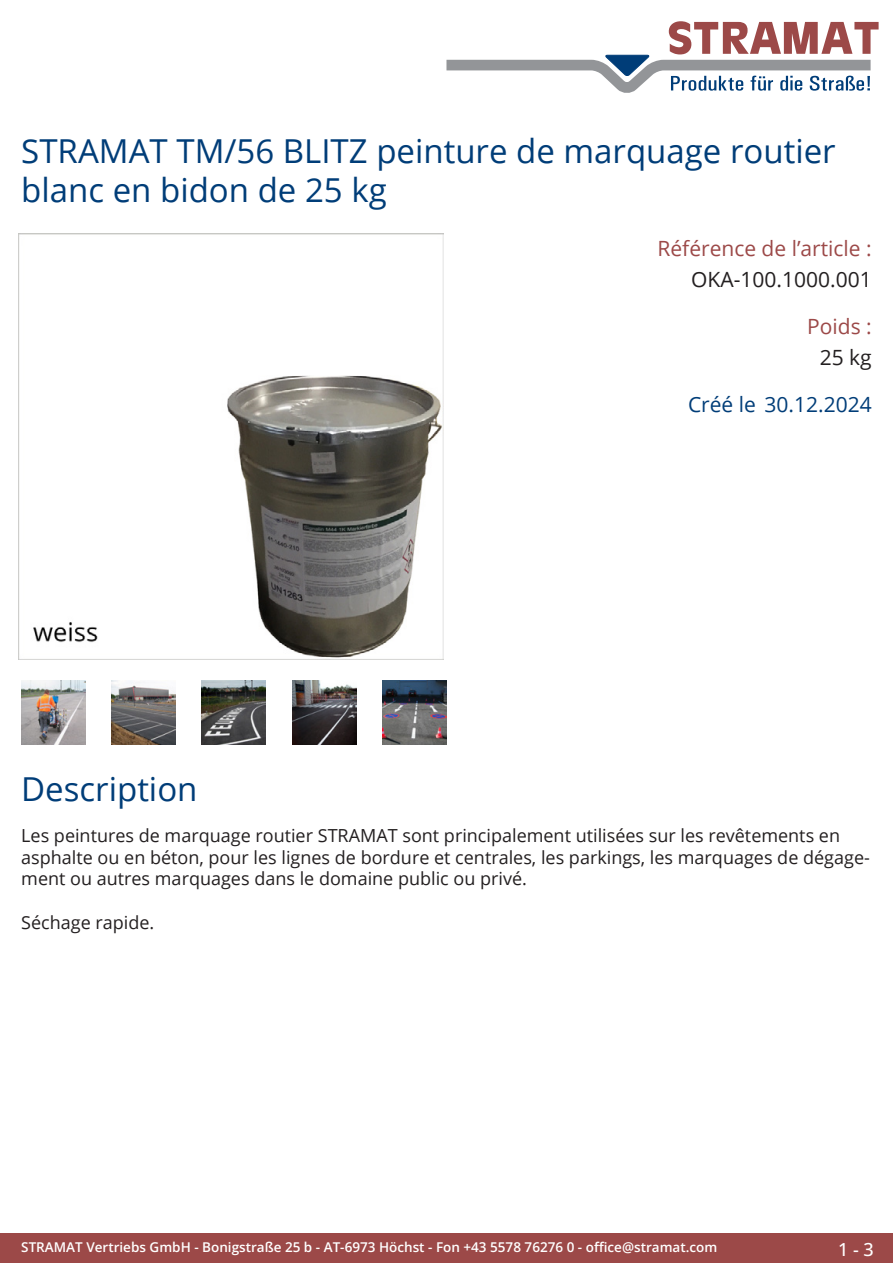
<style>
.page{position:relative;width:893px;height:1263px;background:#fff}
.page>*{position:absolute;margin:0;border:0;box-sizing:border-box;transform-origin:0 0}
.Produkttitel{font:33px/39.6px "Open Sans";color:#003d78}
.TechDaten_Überschrif{font:21px "Open Sans";color:#9c4948}
.TechDaten_Inhalt{font:21px "Open Sans";color:#231f20}
.Erstellungsdatum{font:21px "Open Sans";color:#003d78}
.Beschreibung_Text{font:18px/21.6px "Open Sans";color:#231f20}
.t1{font:500 18px "Open Sans";color:#fff}
.t2{font:600 13.5px "Open Sans";color:#fff}
</style>
<div class="page">
<div style="left:0;top:1233px;width:893px;height:30px;background:#9c4948"></div>
<svg style="left:446px;top:21px;width:433px;height:72px"></svg>
<img style="left:18px;top:234px;width:425px;height:425px">
<img style="left:21px;top:680px;width:64px;height:64px">
<img style="left:112px;top:680px;width:63px;height:64px">
<img style="left:202px;top:680px;width:64px;height:64px">
<img style="left:292px;top:680px;width:64px;height:64px">
<img style="left:383px;top:680px;width:63px;height:64px">
<p class="Produkttitel" style="left:21px;top:130px;width:816px">STRAMAT TM/56 BLITZ peinture de marquage routier blanc en bidon de 25 kg</p>
<p class="TechDaten_Überschrif" style="left:657px;top:234px;width:216px">Référence de l’article :</p>
<p class="TechDaten_Inhalt" style="left:691px;top:265px;width:182px">OKA-100.1000.001</p>
<p class="TechDaten_Überschrif" style="left:807px;top:312px;width:66px">Poids :</p>
<p class="TechDaten_Inhalt" style="left:820px;top:343px;width:54px">25 kg</p>
<p class="Erstellungsdatum" style="left:688px;top:390px;width:185px">Créé le 30.12.2024</p>
<p class="Produkttitel" style="left:21px;top:768px;width:178px">Description</p>
<p class="Beschreibung_Text" style="left:21px;top:824px;width:850px">Les peintures de marquage routier STRAMAT sont principalement utilisées sur les revêtements en asphalte ou en béton, pour les lignes de bordure et centrales, les parkings, les marquages de dégage&shy;ment ou autres marquages dans le domaine public ou privé.</p>
<p class="Beschreibung_Text" style="left:21px;top:911px;width:135px">Séchage rapide.</p>
<p class="t2" style="left:21px;top:1238px;width:698px">STRAMAT Vertriebs GmbH - Bonigstraße 25 b - AT-6973 Höchst - Fon +43 5578 76276 0 - office@stramat.com</p>
<p class="t1" style="left:838px;top:1237px;width:37px">1 - 3</p>
</div>
